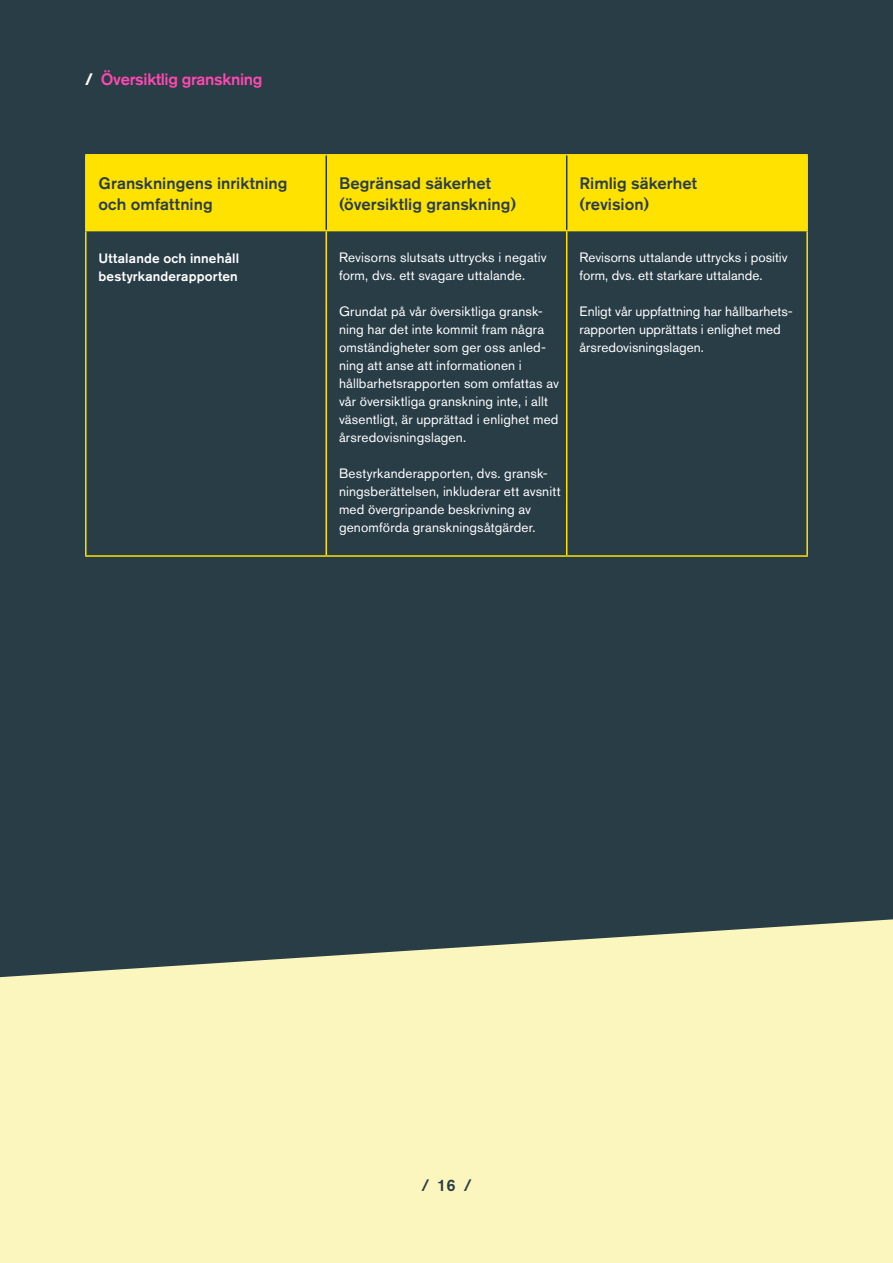
<style>
.page{position:relative;width:893px;height:1263px;background:#293d47}
.page>*{position:absolute;margin:0;border:0;box-sizing:border-box;transform-origin:0 0}
.t1{font:500 16.5px/21px "Akzidenz Grotesk BE";color:#293d47}
.t2{font:500 16.5px "Akzidenz Grotesk BE";letter-spacing:-.02em;color:#ff48b0}
.t3{font:13.5px/18px "Akzidenz Grotesk BE";letter-spacing:.01em;color:#fff}
.t4{font:500 13.5px/18px "Akzidenz Grotesk BE";letter-spacing:.01em;color:#fff}
.s1{font-weight:700;color:#fff}
</style>
<div class="page">
<div style="left:87px;top:156px;width:719px;height:74px;background:#ffe200"></div>
<hr style="left:85px;top:154px;width:241px;height:2px;background:#ffe200">
<hr style="left:85px;top:156px;width:2px;height:74px;background:#ffe200">
<hr style="left:326px;top:154px;width:241px;height:2px;background:#ffe200">
<hr style="left:567px;top:154px;width:241px;height:2px;background:#ffe200">
<hr style="left:806px;top:156px;width:2px;height:74px;background:#ffe200">
<hr style="left:85px;top:230px;width:241px;height:1px;background:#ffe200">
<hr style="left:85px;top:231px;width:2px;height:324px;background:#ffe200">
<hr style="left:326px;top:230px;width:241px;height:1px;background:#ffe200">
<hr style="left:325px;top:231px;width:2px;height:324px;background:#ffe200">
<hr style="left:567px;top:230px;width:241px;height:1px;background:#ffe200">
<hr style="left:566px;top:231px;width:1px;height:324px;background:#ffe200">
<hr style="left:806px;top:231px;width:2px;height:324px;background:#ffe200">
<hr style="left:85px;top:555px;width:241px;height:2px;background:#ffe200">
<hr style="left:326px;top:555px;width:241px;height:2px;background:#ffe200">
<hr style="left:567px;top:555px;width:241px;height:2px;background:#ffe200">
<hr style="left:566px;top:156px;width:1px;height:74px;background:#293d47">
<hr style="left:325px;top:156px;width:2px;height:74px;background:#293d47">
<svg style="left:0;top:919px;width:893px;height:344px;background:#e8e5b3"></svg>
<p class="t2" style="left:85px;top:69px;width:179px"><span class="s1">/</span> Översiktlig granskning</p>
<p class="t1" style="left:99px;top:173px;width:190px">Granskningens inriktning och omfattning</p>
<p class="t1" style="left:339px;top:173px;width:179px">Begränsad säkerhet (översiktlig granskning)</p>
<p class="t1" style="left:579px;top:173px;width:119px">Rimlig säkerhet (revision)</p>
<p class="t4" style="left:99px;top:249px;width:142px">Uttalande och innehåll bestyrkanderapporten</p>
<p class="t3" style="left:339px;top:248px;width:209px">Revisorns slutsats uttrycks i negativ form, dvs. ett svagare uttalande.</p>
<p class="t3" style="left:339px;top:302px;width:221px">Grundat på vår översiktliga gransk&shy;ning har det inte kommit fram några omständigheter som ger oss anled&shy;ning att anse att informationen i hållbarhetsrapporten som omfattas av vår översiktliga granskning inte, i allt väsentligt, är upprättad i enlighet med årsredovisningslagen.</p>
<p class="t3" style="left:339px;top:464px;width:223px">Bestyrkanderapporten, dvs. gransk&shy;ningsberättelsen, inkluderar ett avsnitt med övergripande beskrivning av genomförda granskningsåtgärder.</p>
<p class="t3" style="left:579px;top:248px;width:210px">Revisorns uttalande uttrycks i positiv form, dvs. ett starkare uttalande.</p>
<p class="t3" style="left:579px;top:302px;width:215px">Enligt vår uppfattning har hållbarhets&shy;rapporten upprättats i enlighet med årsredovisningslagen.</p>
<p class="t1" style="left:421px;top:1175px;width:52px">/ 16 /</p>
</div>
